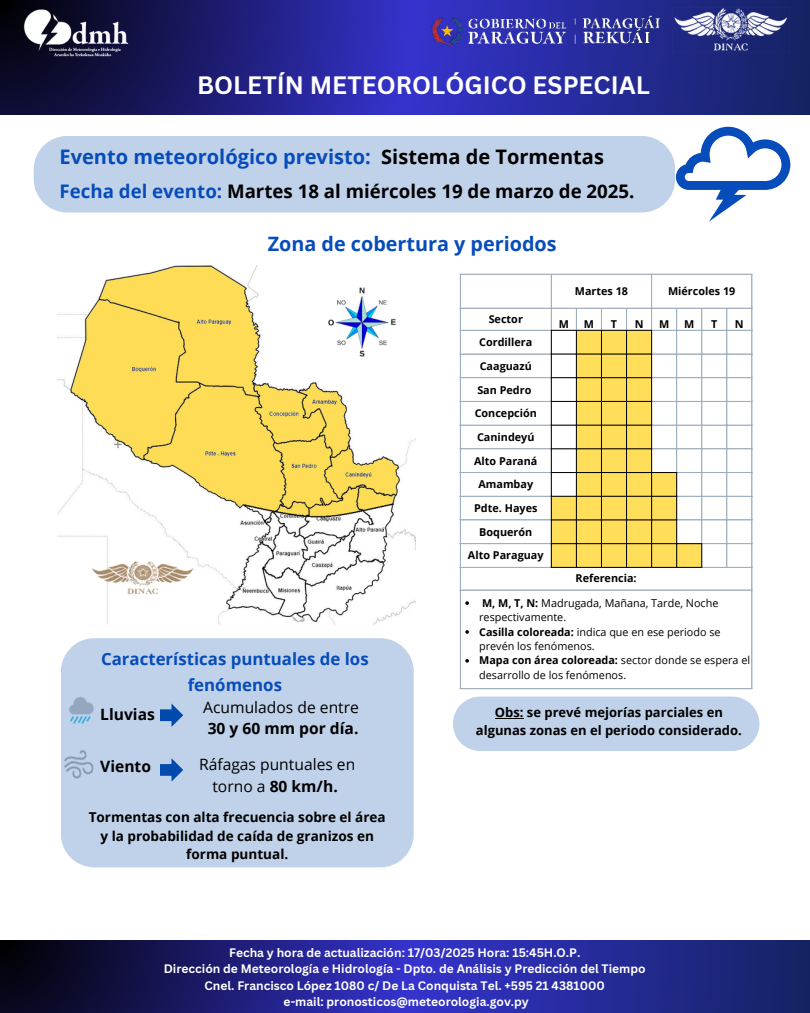
<style>
.page{position:relative;width:810px;height:1013px;background:#fff}
.page>*{position:absolute;margin:0;border:0;box-sizing:border-box;transform-origin:0 0}
.t1{font:700 24.5px "Canva Sans";color:#fff}
.t2{font:700 20px "Open Sans";color:#064cba}
.t3{font:700 19.8px "Open Sans";color:#064cba}
.t4{font:700 18.7px "Open Sans";color:#000}
.t5{font:700 16.8px/26.2px "Open Sans";color:#064cba;text-align:center}
.t6{font:15.6px/21.6px "Open Sans";color:#000}
.t7{font:700 15.6px "Open Sans";color:#000}
.t8{font:700 13.5px/18.6px "Open Sans";color:#000;text-align:center}
.t9{font:700 13px/18px "Open Sans";color:#000;text-align:center}
.t10{font:700 12px "Canva Sans";color:#fff}
.t11{font:10.8px/14.4px "Open Sans";color:#000}
.t12{font:700 10.8px "Open Sans";color:#000}
.s1{color:#000}
.s2{color:#064cba}
.s3{font-weight:700}
</style>
<div class="page">
<svg style="left:0;top:0;width:810px;height:114px;background:#1f217d"></svg>
<img style="left:673px;top:8px;width:117px;height:45px">
<img style="left:24px;top:9px;width:104px;height:48px">
<svg style="left:676px;top:127px;width:114px;height:95px"></svg>
<div style="left:34px;top:136px;width:641px;height:76px;background:#c0d2ea"></div>
<svg style="left:0;top:941px;width:810px;height:71px;background:#1f227f"></svg>
<img style="left:412px;top:4px;width:261px;height:73px">
<img style="left:58px;top:266px;width:358px;height:358px">
<img style="left:90px;top:561px;width:106px;height:34px">
<img style="left:327px;top:287px;width:70px;height:70px">
<div style="left:61px;top:638px;width:352px;height:229px;background:#c0d2ea;border-radius:33px"></div>
<svg style="left:160px;top:703px;width:23px;height:24px"></svg>
<svg style="left:160px;top:758px;width:23px;height:23px"></svg>
<svg style="left:461px;top:275px;width:290px;height:388px"></svg>
<svg style="left:552px;top:331px;width:149px;height:236px;fill:#ffde59"></svg>
<svg style="left:465px;top:601px;width:4px;height:4px"></svg>
<svg style="left:465px;top:630px;width:4px;height:3px"></svg>
<svg style="left:465px;top:659px;width:4px;height:3px"></svg>
<hr style="left:460px;top:275px;width:1px;height:413px;background:#9aadbf">
<hr style="left:551px;top:275px;width:1px;height:55px;background:#9aadbf">
<svg style="left:576px;top:309px;width:1px;height:21px"></svg>
<svg style="left:601px;top:309px;width:1px;height:21px"></svg>
<svg style="left:626px;top:309px;width:1px;height:21px"></svg>
<hr style="left:651px;top:275px;width:1px;height:55px;background:#9aadbf">
<hr style="left:676px;top:308px;width:1px;height:164px;background:#9aadbf">
<hr style="left:701px;top:308px;width:1px;height:235px;background:#9aadbf">
<hr style="left:726px;top:308px;width:1px;height:259px;background:#9aadbf">
<hr style="left:751px;top:275px;width:1px;height:413px;background:#9aadbf">
<hr style="left:460px;top:274px;width:292px;height:1px;background:#9aadbf">
<hr style="left:460px;top:308px;width:292px;height:1px;background:#9aadbf">
<hr style="left:460px;top:330px;width:91px;height:1px;background:#9aadbf">
<hr style="left:652px;top:330px;width:100px;height:1px;background:#9aadbf">
<hr style="left:460px;top:353px;width:91px;height:1px;background:#9aadbf">
<hr style="left:652px;top:353px;width:100px;height:1px;background:#9aadbf">
<hr style="left:460px;top:377px;width:91px;height:1px;background:#9aadbf">
<hr style="left:652px;top:377px;width:100px;height:1px;background:#9aadbf">
<hr style="left:460px;top:401px;width:91px;height:1px;background:#9aadbf">
<hr style="left:652px;top:401px;width:100px;height:1px;background:#9aadbf">
<hr style="left:460px;top:424px;width:91px;height:1px;background:#9aadbf">
<hr style="left:652px;top:424px;width:100px;height:1px;background:#9aadbf">
<hr style="left:460px;top:448px;width:91px;height:1px;background:#9aadbf">
<hr style="left:652px;top:448px;width:100px;height:1px;background:#9aadbf">
<hr style="left:460px;top:472px;width:91px;height:1px;background:#9aadbf">
<hr style="left:677px;top:472px;width:75px;height:1px;background:#9aadbf">
<hr style="left:460px;top:496px;width:91px;height:1px;background:#9aadbf">
<hr style="left:677px;top:496px;width:75px;height:1px;background:#9aadbf">
<hr style="left:460px;top:519px;width:91px;height:1px;background:#9aadbf">
<hr style="left:677px;top:519px;width:75px;height:1px;background:#9aadbf">
<hr style="left:460px;top:543px;width:91px;height:1px;background:#9aadbf">
<hr style="left:702px;top:543px;width:50px;height:1px;background:#9aadbf">
<hr style="left:460px;top:567px;width:91px;height:1px;background:#9aadbf">
<hr style="left:702px;top:567px;width:50px;height:1px;background:#9aadbf">
<hr style="left:460px;top:589px;width:292px;height:1px;background:#9aadbf">
<hr style="left:460px;top:688px;width:292px;height:1px;background:#9aadbf">
<hr style="left:551px;top:331px;width:1px;height:236px;background:#000">
<hr style="left:576px;top:331px;width:1px;height:236px;background:#000">
<hr style="left:601px;top:331px;width:1px;height:236px;background:#000">
<hr style="left:626px;top:331px;width:1px;height:236px;background:#000">
<hr style="left:651px;top:331px;width:1px;height:236px;background:#000">
<hr style="left:676px;top:473px;width:1px;height:94px;background:#000">
<svg style="left:701px;top:544px;width:1px;height:23px"></svg>
<hr style="left:551px;top:330px;width:101px;height:1px;background:#000">
<hr style="left:551px;top:353px;width:101px;height:1px;background:#000">
<hr style="left:551px;top:377px;width:101px;height:1px;background:#000">
<hr style="left:551px;top:401px;width:101px;height:1px;background:#000">
<hr style="left:551px;top:424px;width:101px;height:1px;background:#000">
<hr style="left:551px;top:448px;width:101px;height:1px;background:#000">
<hr style="left:551px;top:472px;width:126px;height:1px;background:#000">
<hr style="left:551px;top:496px;width:126px;height:1px;background:#000">
<hr style="left:551px;top:519px;width:126px;height:1px;background:#000">
<hr style="left:551px;top:543px;width:151px;height:1px;background:#000">
<hr style="left:551px;top:567px;width:151px;height:1px;background:#000">
<div style="left:453px;top:696px;width:306px;height:55px;background:#c0d2ea"></div>
<p class="t1" style="left:197px;top:67px;width:454px">BOLETÍN METEOROLÓGICO ESPECIAL</p>
<p class="t2" style="left:60px;top:143px;width:546px">Evento meteorológico previsto: <span class="s1">Sistema de Tormentas</span></p>
<p class="t4" style="left:60px;top:178px;width:577px"><span class="s2">Fecha del evento:</span> Martes 18 al miércoles 19 de marzo de 2025.</p>
<p class="t3" style="left:268px;top:229px;width:290px">Zona de cobertura y periodos</p>
<p class="t5" style="left:101px;top:645px;width:269px">Características puntuales de los fenómenos</p>
<p class="t7" style="left:100px;top:703px;width:56px">Lluvias</p>
<p class="t6" style="left:203px;top:695px;width:157px">Acumulados de entre<br><span class="s3">30 y 60 mm por día.</span></p>
<p class="t6" style="left:199px;top:753px;width:158px;text-align:center">Ráfagas puntuales en torno a <span class="s3">80 km/h.</span></p>
<p class="t8" style="left:89px;top:807px;width:299px">Tormentas con alta frecuencia sobre el área y la probabilidad de caída de granizos en forma puntual.</p>
<p class="t7" style="left:100px;top:755px;width:52px">Viento</p>
<p class="t12" style="left:489px;top:311px;width:36px">Sector</p>
<p class="t12" style="left:479px;top:334px;width:55px">Cordillera</p>
<h3 class="t12" style="left:480px;top:358px;width:54px">Caaguazú</h3>
<h4 class="t12" style="left:477px;top:382px;width:56px">San Pedro</h4>
<p class="t12" style="left:475px;top:405px;width:64px">Concepción</p>
<h3 class="t12" style="left:477px;top:429px;width:59px">Canindeyú</h3>
<h4 class="t12" style="left:474px;top:453px;width:65px">Alto Paraná</h4>
<h5 class="t12" style="left:478px;top:477px;width:56px">Amambay</h5>
<p class="t12" style="left:474px;top:500px;width:65px">Pdte. Hayes</p>
<p class="t12" style="left:479px;top:524px;width:55px">Boquerón</p>
<p class="t12" style="left:468px;top:548px;width:77px">Alto Paraguay</p>
<p class="t12" style="left:575px;top:283px;width:55px">Martes 18</p>
<p class="t12" style="left:668px;top:283px;width:69px">Miércoles 19</p>
<h1 class="t12" style="left:559px;top:316px;width:12px">M</h1>
<h2 class="t12" style="left:584px;top:316px;width:12px">M</h2>
<p class="t12" style="left:611px;top:316px;width:8px">T</p>
<h2 class="t12" style="left:635px;top:316px;width:10px">N</h2>
<p class="t12" style="left:659px;top:316px;width:12px">M</p>
<p class="t12" style="left:684px;top:316px;width:12px">M</p>
<p class="t12" style="left:711px;top:316px;width:8px">T</p>
<h3 class="t12" style="left:735px;top:316px;width:10px">N</h3>
<p class="t12" style="left:576px;top:570px;width:63px">Referencia:</p>
<p class="t11" style="left:479px;top:595px;width:241px"><span class="s3">M, M, T, N:</span> Madrugada, Mañana, Tarde, Noche respectivamente.</p>
<p class="t11" style="left:479px;top:624px;width:243px"><span class="s3">Casilla coloreada:</span> indica que en ese periodo se prevén los fenómenos.</p>
<p class="t11" style="left:479px;top:653px;width:273px"><span class="s3">Mapa con área coloreada:</span> sector donde se espera el desarrollo de los fenómenos.</p>
<p class="t9" style="left:476px;top:703px;width:267px">Obs: se prevé mejorías parciales en algunas zonas en el periodo considerado.</p>
<p class="t10" style="left:229px;top:943px;width:353px">Fecha y hora de actualización: 17/03/2025 Hora: 15:45H.O.P.</p>
<p class="t10" style="left:164px;top:960px;width:483px">Dirección de Meteorología e Hidrología - Dpto. de Análisis y Predicción del Tiempo</p>
<p class="t10" style="left:205px;top:976px;width:402px">Cnel. Francisco López 1080 c/ De La Conquista Tel. +595 21 4381000</p>
<p class="t10" style="left:284px;top:993px;width:247px">e-mail: pronosticos@meteorologia.gov.py</p>
</div>
